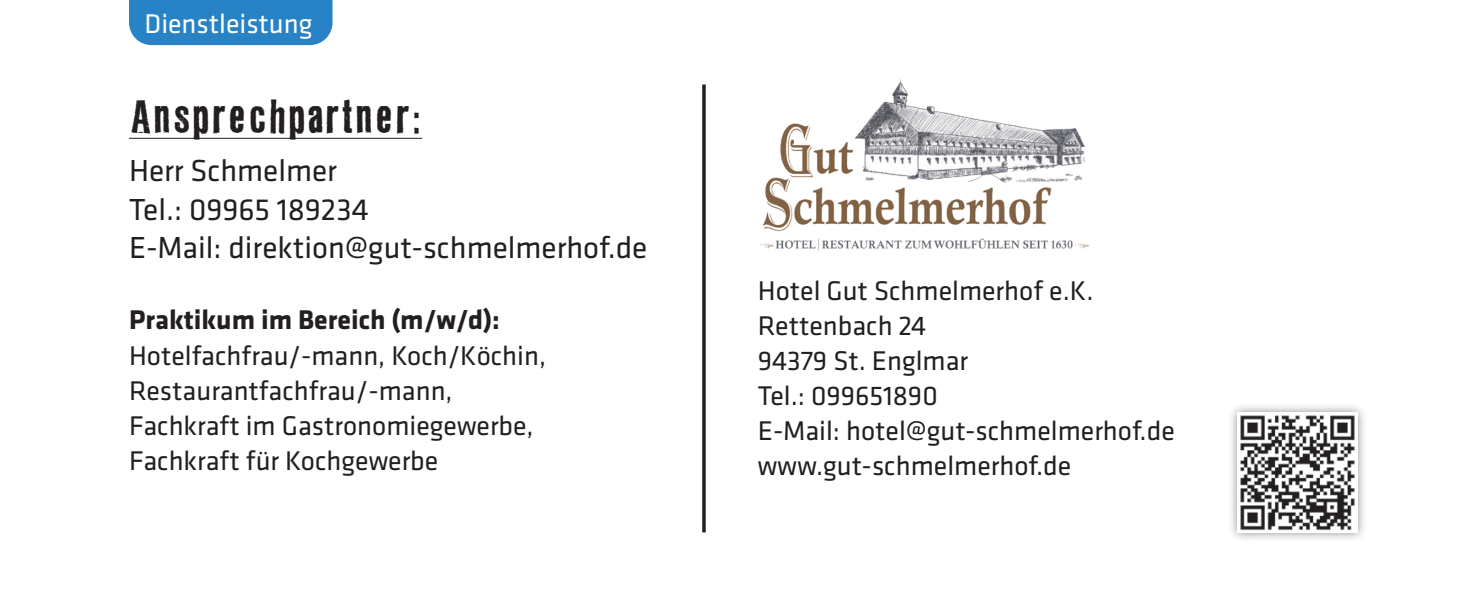
<style>
.page{position:relative;width:1469px;height:596px;background:#fff}
.page>*{position:absolute;margin:0;border:0;box-sizing:border-box;transform-origin:0 0}
.t1{font:42px "LL Rubber Grotesque";color:#231f20}
.t2{font:31.5px/38.5px "Klavika Basic";color:#231f20}
.t3{font:28px/35px "Klavika Basic";color:#231f20}
.t4{font:700 28px "Klavika Basic";color:#231f20}
.t5{font:28px "Klavika Basic";color:#fff}
</style>
<div class="page">
<hr style="left:129px;top:138px;width:293px;height:1px;background:#231f20">
<hr style="left:702px;top:84px;width:3px;height:448px;background:#231f20">
<div style="left:1227px;top:402px;width:139px;height:139px;background:#231f20;opacity:.5"></div>
<img style="left:1237px;top:412px;width:120px;height:120px">
<img style="left:759px;top:79px;width:331px;height:171px">
<div style="left:129px;top:0;width:203px;height:45px;background:#2783c5"></div>
<p class="t5" style="left:145px;top:5px;width:169px">Dienstleistung</p>
<h1 class="t1" style="left:129px;top:90px;width:295px">Ansprechpartner:</h1>
<p class="t2" style="left:129px;top:150px;width:520px">Herr Schmelmer<br>Tel.: 09965 189234<br>E-Mail: direktion@gut-schmelmerhof.de</p>
<p class="t4" style="left:129px;top:300px;width:372px">Praktikum im Bereich (m/w/d):</p>
<p class="t3" style="left:129px;top:336px;width:418px">Hotelfachfrau/-mann, Koch/Köchin,<br>Restaurantfachfrau/-mann,<br>Fachkraft im Gastronomiegewerbe,<br>Fachkraft für Kochgewerbe</p>
<p class="t3" style="left:758px;top:272px;width:418px">Hotel Gut Schmelmerhof e.K.<br>Rettenbach 24<br>94379 St. Englmar<br>Tel.: 099651890<br>E-Mail: hotel@gut-schmelmerhof.de www.gut-schmelmerhof.de</p>
</div>
